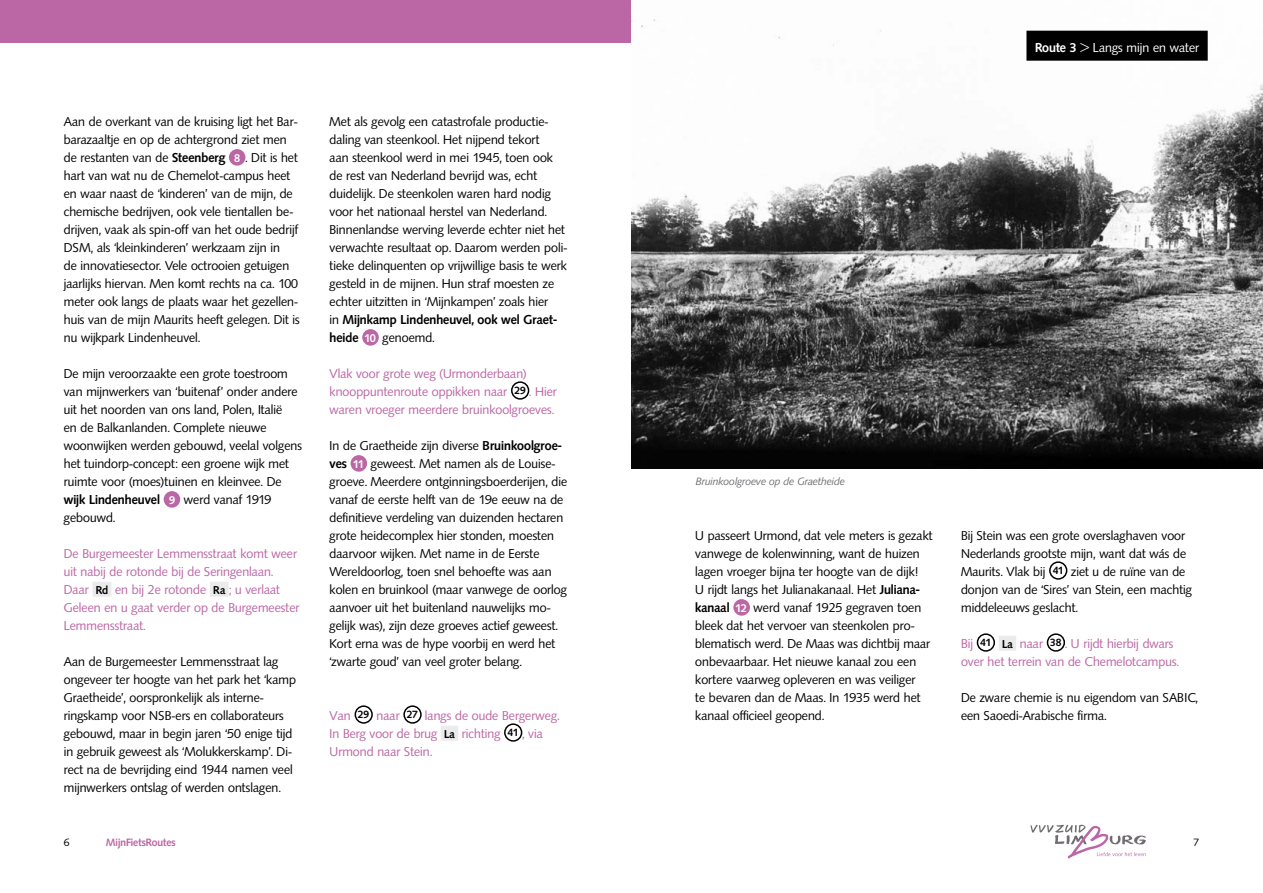
<style>
.page{position:relative;width:1263px;height:893px;background:#fff}
.page>*{position:absolute;margin:0;border:0;box-sizing:border-box;transform-origin:0 0}
.t1{font:12.75px/18px "Syntax BQ";color:#000}
.t2{font:12.75px/18px "Syntax BQ";color:#bb66a5}
.t3{font:12.75px "Syntax BQ";color:#fff}
.t4{font:italic 10.5px "Syntax BQ";color:#706c71}
.t5{font:700 10.5px "Syntax BQ";color:#bb66a5}
.t6{font:10.5px "Syntax BQ";color:#000}
.s1{font-weight:700}
.s2{font-weight:700;font-size:11.25px;color:#fff}
.s3{font-weight:700;font-size:11.25px;color:#000}
.s4{font-weight:700;font-size:10.5px;color:#000}
.s5{font-weight:700;font-size:10.5px}
</style>
<div class="page">
<div style="left:0;top:0;width:1263px;height:43px;background:#bb66a5"></div>
<div style="left:92px;top:582px;width:19px;height:15px;background:#ecebec"></div>
<div style="left:210px;top:582px;width:19px;height:15px;background:#ecebec"></div>
<div style="left:229px;top:149px;width:16px;height:17px;background:#bb66a5;border-radius:50%"></div>
<div style="left:164px;top:491px;width:16px;height:17px;background:#bb66a5;border-radius:50%"></div>
<div style="left:441px;top:726px;width:17px;height:15px;background:#ecebec"></div>
<div style="left:362px;top:329px;width:17px;height:17px;background:#bb66a5;border-radius:50%"></div>
<div style="left:511px;top:381px;width:18px;height:19px;border:2px solid #000;border-radius:50%"></div>
<div style="left:351px;top:455px;width:16px;height:17px;background:#bb66a5;border-radius:50%"></div>
<div style="left:355px;top:705px;width:18px;height:19px;border:2px solid #000;border-radius:50%"></div>
<div style="left:403px;top:705px;width:19px;height:19px;border:2px solid #000;border-radius:50%"></div>
<div style="left:504px;top:723px;width:18px;height:19px;border:2px solid #000;border-radius:50%"></div>
<img style="left:631px;top:0;width:632px;height:469px">
<div style="left:1026px;top:31px;width:182px;height:30px;background:#000"></div>
<div style="left:733px;top:599px;width:17px;height:17px;background:#bb66a5;border-radius:50%"></div>
<div style="left:999px;top:636px;width:17px;height:15px;background:#ecebec"></div>
<div style="left:1049px;top:561px;width:18px;height:19px;border:2px solid #000;border-radius:50%"></div>
<div style="left:977px;top:633px;width:18px;height:19px;border:2px solid #000;border-radius:50%"></div>
<div style="left:1047px;top:633px;width:18px;height:19px;border:2px solid #000;border-radius:50%"></div>
<svg style="left:1030px;top:825px;width:116px;height:34px"></svg>
<p class="t1" style="left:64px;top:112px;width:238px">Aan de overkant van de kruising ligt het Bar&shy;barazaaltje en op de achtergrond ziet men de restanten van de <span class="s1">Steenberg</span> <span class="s2">8</span> . Dit is het hart van wat nu de Chemelot-campus heet en waar naast de ‘kinderen’ van de mijn, de chemische bedrijven, ook vele tientallen be&shy;drijven, vaak als spin-off van het oude bedrijf DSM, als ‘kleinkinderen’ werkzaam zijn in<br>de innovatiesector. Vele octrooien getuigen jaarlijks hiervan. Men komt rechts na ca. 100 meter ook langs de plaats waar het gezellen&shy;huis van de mijn Maurits heeft gelegen. Dit is nu wijkpark Lindenheuvel.</p>
<p class="t1" style="left:64px;top:365px;width:240px">De mijn veroorzaakte een grote toestroom van mijnwerkers van ‘buitenaf’ onder andere uit het noorden van ons land, Polen, Italië<br>en de Balkanlanden. Complete nieuwe woonwijken werden gebouwd, veelal volgens het tuindorp-concept: een groene wijk met ruimte voor (moes)tuinen en kleinvee. De <span class="s1">wijk Lindenheuvel</span> <span class="s2">9</span> werd vanaf 1919 gebouwd.</p>
<p class="t2" style="left:64px;top:544px;width:237px">De Burgemeester Lemmensstraat komt weer uit nabij de rotonde bij de Seringenlaan.<br>Daar <span class="s3">Rd</span> en bij 2e rotonde <span class="s3">Ra</span> ; u verlaat Geleen en u gaat verder op de Burgemeester Lemmensstraat.</p>
<p class="t1" style="left:64px;top:652px;width:234px">Aan de Burgemeester Lemmensstraat lag ongeveer ter hoogte van het park het ‘kamp Graetheide’, oorspronkelijk als interne&shy;ringskamp voor NSB-ers en collaborateurs gebouwd, maar in begin jaren ‘50 enige tijd in gebruik geweest als ‘Molukkerskamp’. Di&shy;rect na de bevrijding eind 1944 namen veel mijnwerkers ontslag of werden ontslagen.</p>
<p class="t6" style="left:64px;top:836px;width:7px">6</p>
<p class="t5" style="left:106px;top:836px;width:71px">MijnFietsRoutes</p>
<p class="t1" style="left:330px;top:112px;width:239px">Met als gevolg een catastrofale productie&shy;daling van steenkool. Het nijpend tekort<br>aan steenkool werd in mei 1945, toen ook de rest van Nederland bevrijd was, echt duidelijk. De steenkolen waren hard nodig voor het nationaal herstel van Nederland.<br>Binnenlandse werving leverde echter niet het verwachte resultaat op. Daarom werden poli&shy;tieke delinquenten op vrijwillige basis te werk gesteld in de mijnen. Hun straf moesten ze echter uitzitten in ‘Mijnkampen’ zoals hier<br>in <span class="s1">Mijnkamp Lindenheuvel, ook wel Graet&shy;heide</span> <span class="s2">10</span> genoemd.</p>
<p class="t2" style="left:330px;top:364px;width:229px">Vlak voor grote weg (Urmonderbaan) knooppuntenroute oppikken naar <span class="s4">29</span> . Hier waren vroeger meerdere bruinkoolgroeves.</p>
<p class="t1" style="left:330px;top:436px;width:239px">In de Graetheide zijn diverse <span class="s1">Bruinkoolgroe&shy;ves</span> <span class="s2">11</span> geweest. Met namen als de Louise&shy;groeve. Meerdere ontginningsboerderijen, die vanaf de eerste helft van de 19e eeuw na de definitieve verdeling van duizenden hectaren grote heidecomplex hier stonden, moesten daarvoor wijken. Met name in de Eerste Wereldoorlog, toen snel behoefte was aan kolen en bruinkool (maar vanwege de oorlog aanvoer uit het buitenland nauwelijks mo&shy;gelijk was), zijn deze groeves actief geweest.<br>Kort erna was de hype voorbij en werd het ‘zwarte goud’ van veel groter belang.</p>
<p class="t2" style="left:330px;top:706px;width:232px">Van <span class="s4">29</span> naar <span class="s4">27</span> langs de oude Bergerweg.<br>In Berg voor de brug <span class="s3">La</span> richting <span class="s4">41</span> , via<br>Urmond naar Stein.</p>
<p class="t4" style="left:695px;top:475px;width:150px">Bruinkoolgroeve op de Graetheide</p>
<p class="t3" style="left:1035px;top:40px;width:166px"><span class="s1">Route 3</span> &gt; Langs mijn en water</p>
<p class="t1" style="left:695px;top:526px;width:239px">U passeert Urmond, dat vele meters is gezakt vanwege de kolenwinning, want de huizen lagen vroeger bijna ter hoogte van de dijk!<br>U rijdt langs het Julianakanaal. Het <span class="s1">Juliana&shy;kanaal</span> <span class="s2">12</span> werd vanaf 1925 gegraven toen bleek dat het vervoer van steenkolen pro&shy;blematisch werd. De Maas was dichtbij maar onbevaarbaar. Het nieuwe kanaal zou een kortere vaarweg opleveren en was veiliger<br>te bevaren dan de Maas. In 1935 werd het kanaal officieel geopend.</p>
<p class="t1" style="left:961px;top:526px;width:232px">Bij Stein was een grote overslaghaven voor Nederlands grootste mijn, want dat wás de Maurits. Vlak bij <span class="s5">41</span> ziet u de ruïne van de donjon van de ‘Sires’ van Stein, een machtig middeleeuws geslacht.</p>
<p class="t2" style="left:961px;top:634px;width:219px">Bij <span class="s4">41</span> <span class="s3">La</span> naar <span class="s4">38</span> . U rijdt hierbij dwars over het terrein van de Chemelotcampus.</p>
<p class="t1" style="left:961px;top:688px;width:238px">De zware chemie is nu eigendom van SABIC, een Saoedi-Arabische firma.</p>
<p class="t6" style="left:1193px;top:836px;width:7px">7</p>
</div>
